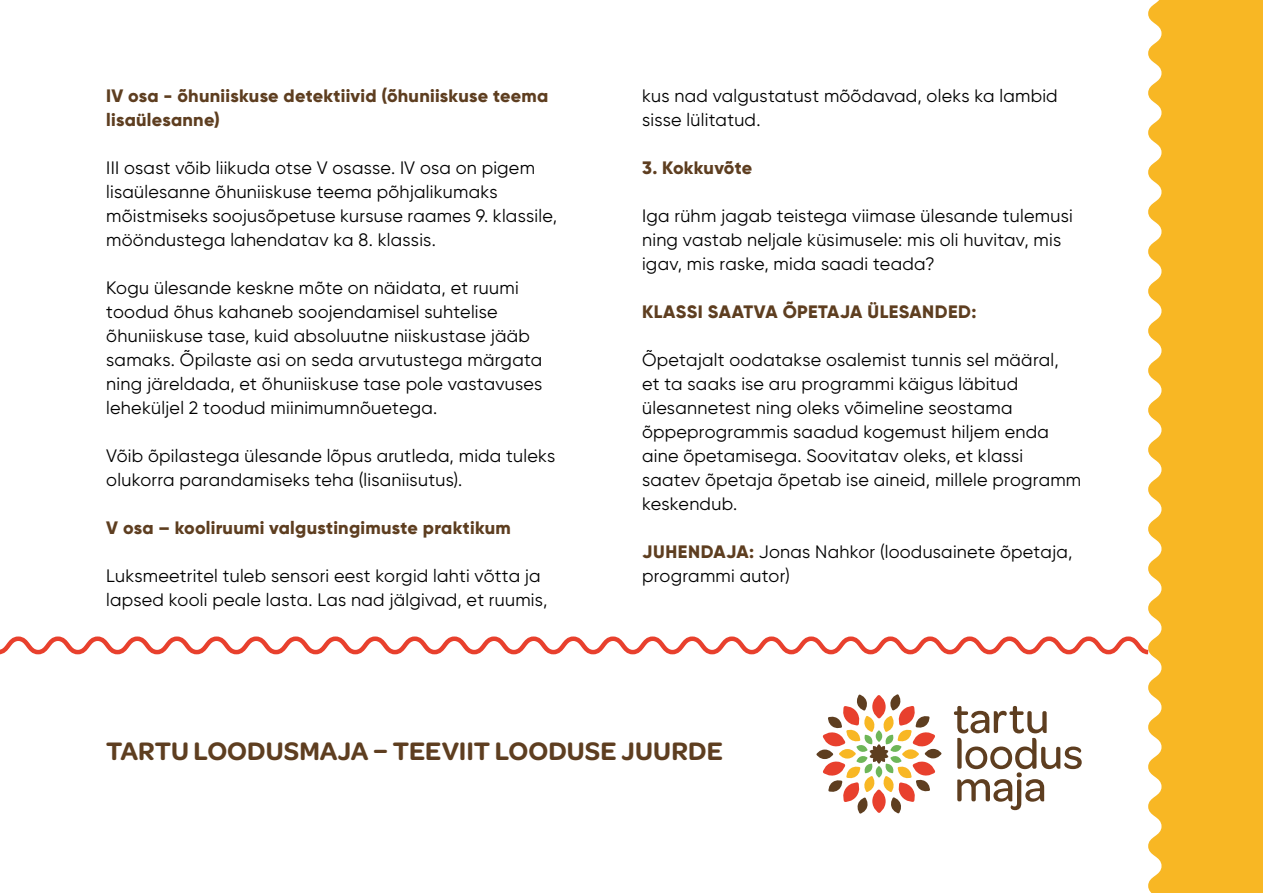
<style>
.page{position:relative;width:1263px;height:893px;background:#fff}
.page>*{position:absolute;margin:0;border:0;box-sizing:border-box;transform-origin:0 0}
.t1{font:600 27px "Omnes";color:#5e3e20}
.t2{font:18px/24px "Gilroy";letter-spacing:.015em;color:#000}
.t3{font:800 18px/24px "Gilroy";letter-spacing:.015em;color:#5e3e20}
.s1{font-weight:800;color:#5e3e20}
</style>
<div class="page">
<svg style="left:1148px;top:0;width:115px;height:893px;background:#f8bc34"></svg>
<svg style="left:816px;top:694px;width:125px;height:120px"></svg>
<svg style="left:954px;top:706px;width:128px;height:104px"></svg>
<svg style="left:0;top:634px;width:1153px;height:23px"></svg>
<p class="t3" style="left:106px;top:84px;width:443px">IV osa - õhuniiskuse detektiivid (õhuniiskuse teema lisaülesanne)</p>
<p class="t2" style="left:106px;top:156px;width:452px">III osast võib liikuda otse V osasse. IV osa on pigem lisaülesanne õhuniiskuse teema põhjalikumaks mõistmiseks soojusõpetuse kursuse raames 9. klassile, mööndustega lahendatav ka 8. klassis.</p>
<p class="t2" style="left:106px;top:276px;width:438px">Kogu ülesande keskne mõte on näidata, et ruumi toodud õhus kahaneb soojendamisel suhtelise õhuniiskuse tase, kuid absoluutne niiskustase jääb samaks. Õpilaste asi on seda arvutustega märgata ning järeldada, et õhuniiskuse tase pole vastavuses leheküljel 2 toodud miinimumnõuetega.</p>
<p class="t2" style="left:106px;top:443px;width:450px">Võib õpilastega ülesande lõpus arutleda, mida tuleks olukorra parandamiseks teha (lisaniisutus).</p>
<p class="t3" style="left:106px;top:516px;width:406px">V osa – kooliruumi valgustingimuste praktikum</p>
<p class="t2" style="left:106px;top:563px;width:443px">Luksmeetritel tuleb sensori eest korgid lahti võtta ja lapsed kooli peale lasta. Las nad jälgivad, et ruumis,</p>
<p class="t2" style="left:642px;top:83px;width:417px">kus nad valgustatust mõõdavad, oleks ka lambid sisse lülitatud.</p>
<p class="t3" style="left:642px;top:156px;width:112px">3. Kokkuvõte</p>
<p class="t2" style="left:642px;top:203px;width:432px">Iga rühm jagab teistega viimase ülesande tulemusi ning vastab neljale küsimusele: mis oli huvitav, mis igav, mis raske, mida saadi teada?</p>
<p class="t3" style="left:642px;top:300px;width:336px">KLASSI SAATVA ÕPETAJA ÜLESANDED:</p>
<p class="t2" style="left:642px;top:347px;width:441px">Õpetajalt oodatakse osalemist tunnis sel määral,<br>et ta saaks ise aru programmi käigus läbitud ülesannetest ning oleks võimeline seostama õppeprogrammis saadud kogemust hiljem enda aine õpetamisega. Soovitatav oleks, et klassi saatev õpetaja õpetab ise aineid, millele programm keskendub.</p>
<p class="t2" style="left:642px;top:539px;width:432px"><span class="s1">JUHENDAJA:</span> Jonas Nahkor (loodusainete õpetaja, programmi autor)</p>
<h1 class="t1" style="left:106px;top:731px;width:618px">TARTU LOODUSMAJA – TEEVIIT LOODUSE JUURDE</h1>
</div>
